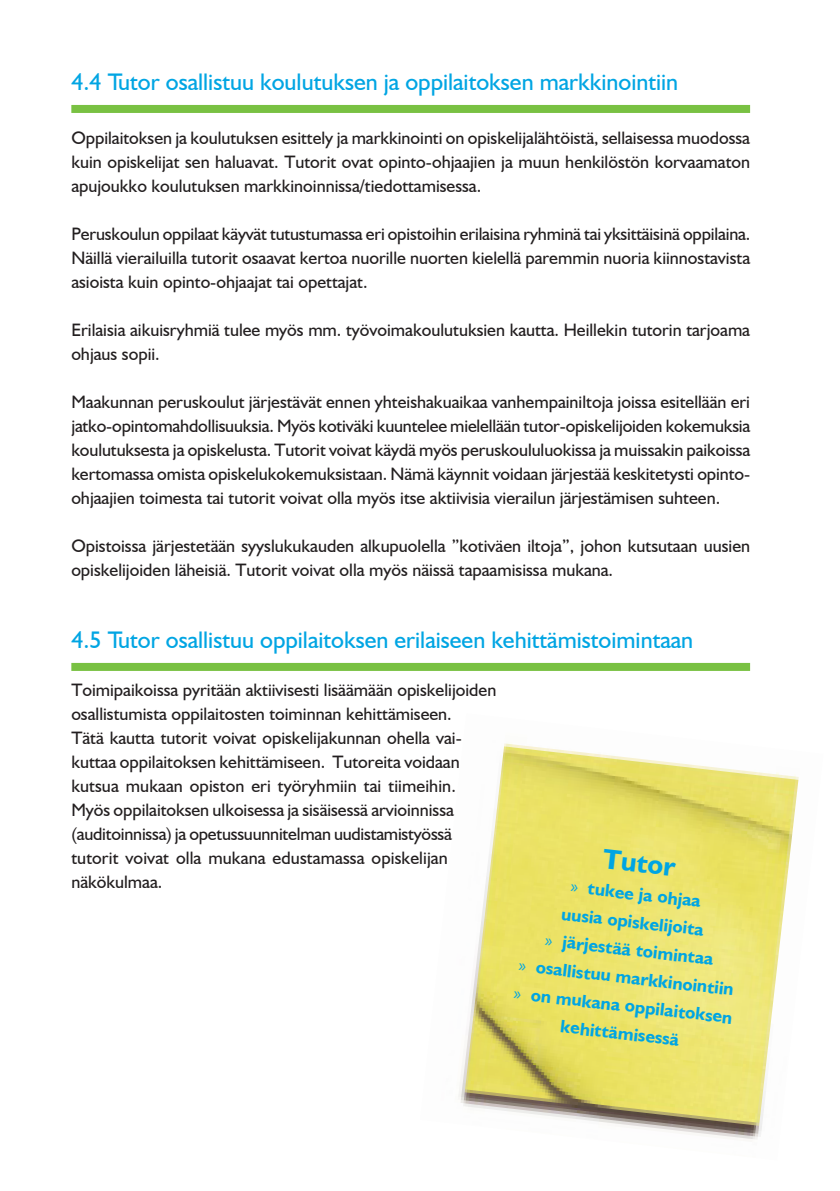
<style>
.page{position:relative;width:840px;height:1191px;background:#fff}
.page>*{position:absolute;margin:0;border:0;box-sizing:border-box;transform-origin:0 0}
.leipis_human{font:700 28px "Humanist 521 BT";color:#00a5e3}
.nimike_2{font:24px "Humanist 521 BT";color:#00a5e3}
.leipis_human-2{font:18px/24px "Humanist 521 BT";color:#231f20;text-align:justify}
.leipis_human-3{font:700 18px "Humanist 521 BT";color:#00a5e3}
.s1{font-family:"Myriad Pro";font-weight:400}
</style>
<div class="page">
<img style="left:458px;top:743px;width:341px;height:396px">
<div style="left:71px;top:105px;width:678px;height:8px;background:#79c142"></div>
<div style="left:71px;top:663px;width:678px;height:8px;background:#79c142"></div>
<p class="nimike_2" style="left:71px;top:67px;width:608px">4.4 Tutor osallistuu koulutuksen ja oppilaitoksen markkinointiin</p>
<p class="leipis_human-2" style="left:71px;top:126px;width:680px">Oppilaitoksen ja koulutuksen esittely ja markkinointi on opiskelijalähtöistä, sellaisessa muodossa kuin opiskelijat sen haluavat. Tutorit ovat opinto-ohjaajien ja muun henkilöstön korvaamaton apujoukko koulutuksen markkinoinnissa/tiedottamisessa.</p>
<p class="leipis_human-2" style="left:71px;top:222px;width:680px">Peruskoulun oppilaat käyvät tutustumassa eri opistoihin erilaisina ryhminä tai yksittäisinä oppilaina.<br>Näillä vierailuilla tutorit osaavat kertoa nuorille nuorten kielellä paremmin nuoria kiinnostavista asioista kuin opinto-ohjaajat tai opettajat.</p>
<p class="leipis_human-2" style="left:71px;top:318px;width:680px">Erilaisia aikuisryhmiä tulee myös mm. työvoimakoulutuksien kautta. Heillekin tutorin tarjoama ohjaus sopii.</p>
<p class="leipis_human-2" style="left:71px;top:390px;width:680px">Maakunnan peruskoulut järjestävät ennen yhteishakuaikaa vanhempainiltoja joissa esitellään eri jatko-opintomahdollisuuksia. Myös kotiväki kuuntelee mielellään tutor-opiskelijoiden kokemuksia koulutuksesta ja opiskelusta. Tutorit voivat käydä myös peruskoululuokissa ja muissakin paikoissa kertomassa omista opiskelukokemuksistaan. Nämä käynnit voidaan järjestää keskitetysti opinto&shy;ohjaajien toimesta tai tutorit voivat olla myös itse aktiivisia vierailun järjestämisen suhteen.</p>
<p class="leipis_human-2" style="left:71px;top:534px;width:680px">Opistoissa järjestetään syyslukukauden alkupuolella ”kotiväen iltoja”, johon kutsutaan uusien opiskelijoiden läheisiä. Tutorit voivat olla myös näissä tapaamisissa mukana.</p>
<p class="nimike_2" style="left:71px;top:625px;width:623px">4.5 Tutor osallistuu oppilaitoksen erilaiseen kehittämistoimintaan</p>
<p class="leipis_human-2" style="left:71px;top:678px;width:426px">Toimipaikoissa pyritään aktiivisesti lisäämään opiskelijoiden</p>
<p class="leipis_human-2" style="left:71px;top:702px;width:382px">osallistumista oppilaitosten toiminnan kehittämiseen.</p>
<p class="leipis_human-2" style="left:71px;top:726px;width:392px;text-align:left">Tätä kautta tutorit voivat opiskelijakunnan ohella vai&shy;kuttaa oppilaitoksen kehittämiseen. Tutoreita voidaan kutsua mukaan opiston eri työryhmiin tai tiimeihin.<br>Myös oppilaitoksen ulkoisessa ja sisäisessä arvioinnissa (auditoinnissa) ja opetussuunnitelman uudistamistyössä tutorit voivat olla mukana edustamassa opiskelijan näkökulmaa.</p>
<p class="leipis_human" style="left:604px;top:841px;width:74px;rotate:6deg">Tutor</p>
<p class="leipis_human-3" style="left:571px;top:876px;width:132px;rotate:6deg"><span class="s1">»</span> tukee ja ohjaa</p>
<p class="leipis_human-3" style="left:562px;top:903px;width:144px;rotate:6deg">uusia opiskelijoita</p>
<p class="leipis_human-3" style="left:546px;top:929px;width:171px;rotate:6deg"><span class="s1">»</span> järjestää toimintaa</p>
<p class="leipis_human-3" style="left:519px;top:955px;width:217px;rotate:6deg"><span class="s1">»</span> osallistuu markkinointiin</p>
<p class="leipis_human-3" style="left:514px;top:982px;width:221px;rotate:6deg"><span class="s1">»</span> on mukana oppilaitoksen</p>
<p class="leipis_human-3" style="left:561px;top:1015px;width:121px;rotate:6deg">kehittämisessä</p>
</div>
